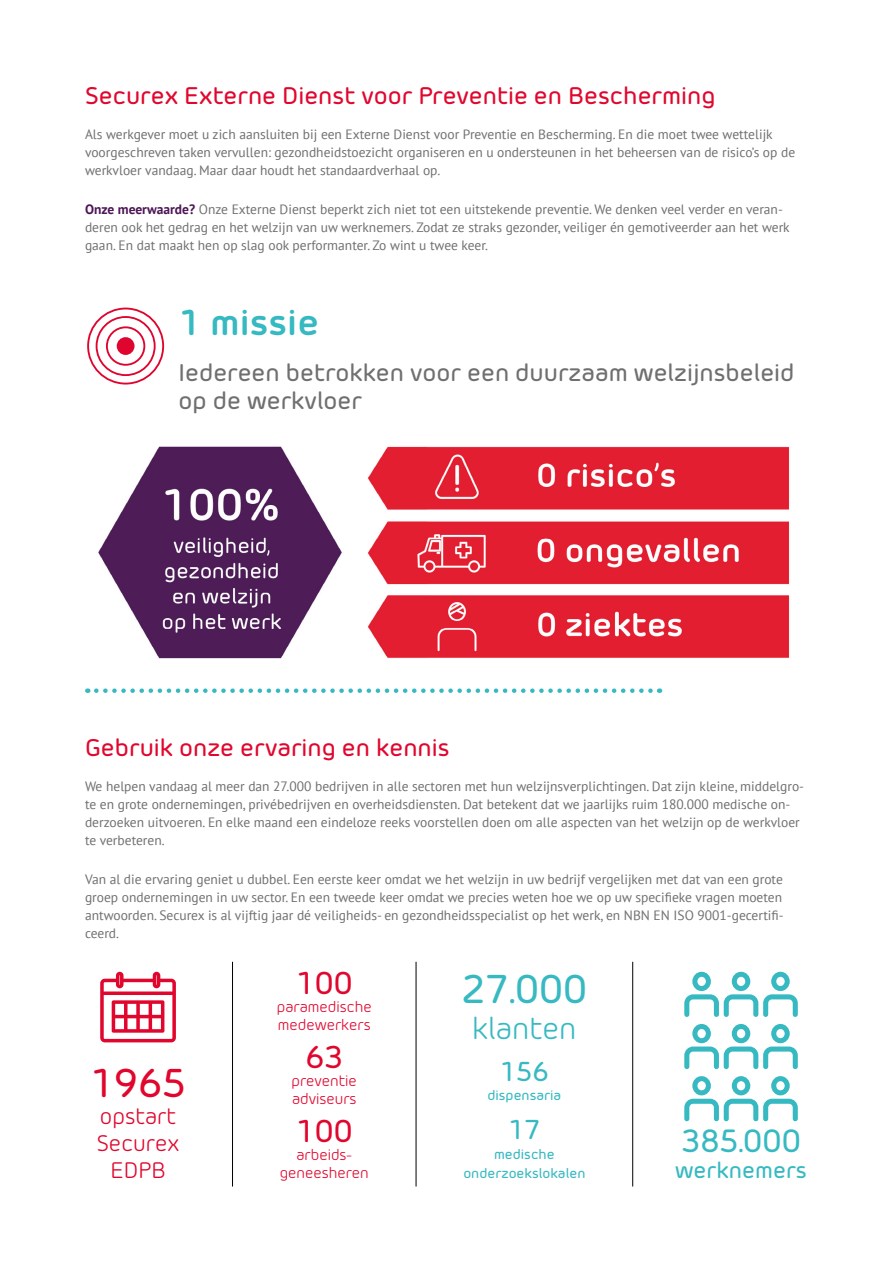
<style>
.page{position:relative;width:893px;height:1263px;background:#fff}
.page>*{position:absolute;margin:0;border:0;box-sizing:border-box;transform-origin:0 0}
.t1{font:500 40.05px "Morebi Rounded";color:#37b9c2}
.t2{font:500 40.05px "Morebi Rounded";color:#e1062d}
.t3{font:700 36px "Morebi Rounded";color:#37b9c2}
.t4{font:500 32.1px "Morebi Rounded";color:#37b9c2}
.t5{font:500 31.5px "Morebi Rounded";color:#e1062d}
.t6{font:30.45px "Morebi Rounded";color:#37b9c2}
.t7{font:500 27.15px "Morebi Rounded";color:#37b9c2}
.t8{font:500 24px "Morebi Rounded";color:#e1062d}
.t9{font:500 24px/28.5px "Morebi Rounded";color:#706f6f}
.t10{font:22.35px/26.8px "Morebi Rounded";color:#e1062d;text-align:center}
.t11{font:500 22.35px "Morebi Rounded";color:#37b9c2}
.t12{font:15.15px/18.1px "Morebi Rounded";color:#e1062d}
.t13{font:500 13.65px/19.2px "Morebi Rounded";color:#37b9c2;text-align:center}
.t14{font:13.5px/18px "PT Sans";color:#706f6f}
.s1{font-weight:700;color:#4d1656}
</style>
<div class="page">
<svg style="left:96px;top:688px;width:564px;height:5px"></svg>
<hr style="left:232px;top:962px;width:1px;height:224px;background:#000">
<hr style="left:416px;top:962px;width:1px;height:224px;background:#000">
<hr style="left:632px;top:962px;width:1px;height:224px;background:#000">
<svg style="left:100px;top:972px;width:76px;height:70px"></svg>
<svg style="left:684px;top:972px;width:114px;height:45px"></svg>
<svg style="left:684px;top:1024px;width:114px;height:45px"></svg>
<svg style="left:684px;top:1076px;width:114px;height:45px"></svg>
<img style="left:98px;top:446px;width:692px;height:213px">
<svg style="left:87px;top:307px;width:78px;height:78px"></svg>
<div style="left:117px;top:337px;width:18px;height:18px;background:#e0052e;border-radius:50%"></div>
<h3 class="t8" style="left:85px;top:78px;width:632px">Securex Externe Dienst voor Preventie en Bescherming</h3>
<p class="t14" style="left:85px;top:125px;width:712px">Als werkgever moet u zich aansluiten bij een Externe Dienst voor Preventie en Bescherming. En die moet twee wettelijk voorgeschreven taken vervullen: gezondheidstoezicht organiseren en u ondersteunen in het beheersen van de risico’s op de werkvloer vandaag. Maar daar houdt het standaardverhaal op.</p>
<p class="t14" style="left:85px;top:200px;width:706px"><span class="s1">Onze meerwaarde?</span> Onze Externe Dienst beperkt zich niet tot een uitstekende preventie. We denken veel verder en veran&shy;deren ook het gedrag en het welzijn van uw werknemers. Zodat ze straks gezonder, veiliger én gemotiveerder aan het werk gaan. En dat maakt hen op slag ook performanter. Zo wint u twee keer.</p>
<h2 class="t3" style="left:179px;top:296px;width:142px">1 missie</h2>
<h3 class="t9" style="left:179px;top:356px;width:617px">Iedereen betrokken voor een duurzaam welzijnsbeleid op de werkvloer</h3>
<h3 class="t8" style="left:85px;top:730px;width:366px">Gebruik onze ervaring en kennis</h3>
<p class="t14" style="left:85px;top:776px;width:720px">We helpen vandaag al meer dan 27.000 bedrijven in alle sectoren met hun welzijnsverplichtingen. Dat zijn kleine, middelgro&shy;te en grote ondernemingen, privébedrijven en overheidsdiensten. Dat betekent dat we jaarlijks ruim 180.000 medische on&shy;derzoeken uitvoeren. En elke maand een eindeloze reeks voorstellen doen om alle aspecten van het welzijn op de werkvloer te verbeteren.</p>
<p class="t14" style="left:85px;top:870px;width:700px;text-align:justify">Van al die ervaring geniet u dubbel. Een eerste keer omdat we het welzijn in uw bedrijf vergelijken met dat van een grote groep ondernemingen in uw sector. En een tweede keer omdat we precies weten hoe we op uw specifieke vragen moeten antwoorden. Securex is al vijftig jaar dé veiligheids- en gezondheidsspecialist op het werk, en NBN EN ISO 9001-gecertifi&shy;ceerd.</p>
<h3 class="t5" style="left:296px;top:960px;width:58px">100</h3>
<p class="t12" style="left:277px;top:997px;width:96px">paramedische medewerkers</p>
<h3 class="t5" style="left:305px;top:1034px;width:39px">63</h3>
<p class="t12" style="left:292px;top:1071px;width:67px">preventie adviseurs</p>
<h3 class="t5" style="left:296px;top:1108px;width:58px">100</h3>
<p class="t12" style="left:280px;top:1145px;width:91px;text-align:center">arbeids&shy;geneesheren</p>
<h1 class="t1" style="left:461px;top:959px;width:127px">27.000</h1>
<h3 class="t6" style="left:472px;top:1008px;width:106px">klanten</h3>
<h3 class="t7" style="left:500px;top:1052px;width:51px">156</h3>
<p class="t13" style="left:487px;top:1085px;width:75px">dispensaria</p>
<h3 class="t7" style="left:508px;top:1110px;width:34px">17</h3>
<p class="t13" style="left:463px;top:1143px;width:124px">medische onderzoekslokalen</p>
<h1 class="t2" style="left:90px;top:1054px;width:98px">1965</h1>
<h3 class="t10" style="left:97px;top:1101px;width:84px">opstart<br>Securex<br>EDPB</h3>
<h3 class="t4" style="left:681px;top:1117px;width:121px">385.000</h3>
<h3 class="t11" style="left:675px;top:1154px;width:133px">werknemers</h3>
</div>
